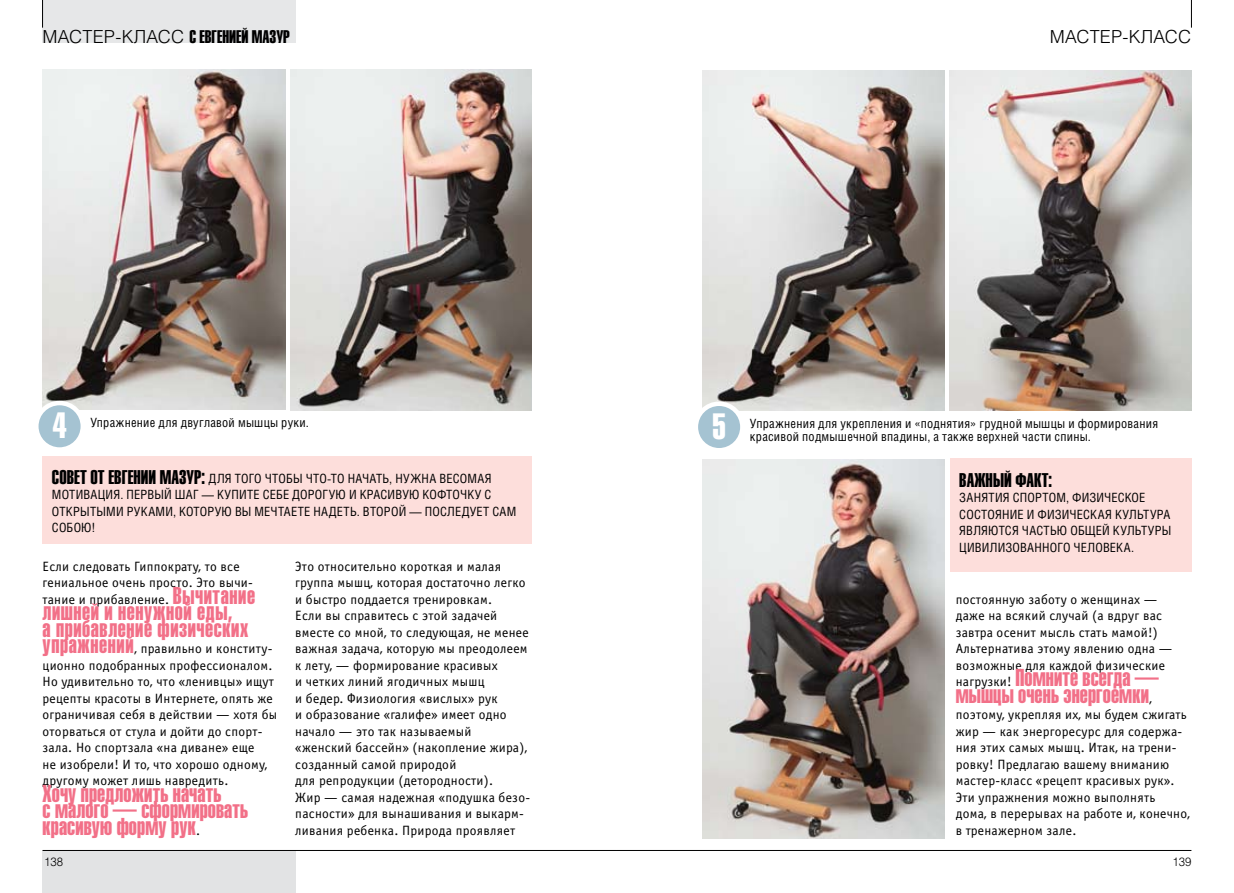
<style>
.page{position:relative;width:1234px;height:893px;background:#fff}
.page>*{position:absolute;margin:0;border:0;box-sizing:border-box;transform-origin:0 0}
.t1{font:36px "Helios Extra Compressed";color:#fff}
.t2{font:24px "Helios Extra Compressed";letter-spacing:.005em;color:#f27088}
.t3{font:24px "Helios Extra Compressed";letter-spacing:.025em;color:#f27088}
.t4{font:19.5px "Helios Extra Compressed";letter-spacing:.05em;color:#000}
.t5{font:18px "Helios Extra Compressed";color:#000}
.t6{font:300 18px "Helios";letter-spacing:.01em;color:#000}
.t7{font:13.5px/16.5px "Officina Sans Book ITC";letter-spacing:.02em;color:#000}
.t8{font:12.75px/16.5px "Helios Cond";letter-spacing:.02em;color:#000}
.t9{font:12.75px/16.5px "Helios Cond";letter-spacing:.085em;color:#000}
.t10{font:300 12px "Helios";color:#000;scale:.95 1}
.s1{font-family:"Helios";font-weight:300}
.s2{font-family:"Helios Extra Compressed";font-size:19.5px}
.s3{font-family:"Officina Sans Book ITC";font-size:13.5px;color:#000}
.s4{font-family:"Helios Extra Compressed";font-size:24px;color:#f27088}
</style>
<div class="page">
<img style="left:702px;top:459px;width:242px;height:379px">
<hr style="left:617px;top:850px;width:574px;height:1px;background:#000">
<svg style="left:1190px;top:0;width:1px;height:27px"></svg>
<div style="left:43px;top:850px;width:253px;height:43px;background:#e2e3e4"></div>
<div style="left:43px;top:0;width:253px;height:43px;background:#e6e7e8"></div>
<svg style="left:42px;top:0;width:1px;height:28px"></svg>
<hr style="left:43px;top:850px;width:574px;height:1px;background:#000">
<img style="left:43px;top:69px;width:242px;height:341px">
<img style="left:702px;top:70px;width:242px;height:340px">
<img style="left:290px;top:70px;width:241px;height:340px">
<img style="left:949px;top:71px;width:242px;height:340px">
<div style="left:36px;top:403px;width:47px;height:47px;background:#a5c3d2;border-radius:50%"></div>
<div style="left:34px;top:401px;width:51px;height:51px;border:4px solid #fff;border-radius:50%"></div>
<div style="left:695px;top:404px;width:47px;height:46px;background:#a5c3d2;border-radius:50%"></div>
<div style="left:693px;top:401px;width:51px;height:51px;border:4px solid #fff;border-radius:50%"></div>
<div style="left:43px;top:456px;width:488px;height:87px;background:#fddedb"></div>
<div style="left:949px;top:459px;width:242px;height:113px;background:#fddedb"></div>
<h3 class="t5" style="left:43px;top:26px;width:249px"><span class="s1">Мастер-класс</span> с Евгенией Мазур</h3>
<h3 class="t6" style="left:1049px;top:26px;width:143px">Мастер-класс</h3>
<h1 class="t1" style="left:53px;top:404px;width:15px">4</h1>
<h1 class="t1" style="left:712px;top:405px;width:15px">5</h1>
<p class="t8" style="left:90px;top:414px;width:220px">Упражнение для двуглавой мышцы руки.</p>
<p class="t8" style="left:749px;top:415px;width:409px">Упражнения для укрепления и «поднятия» грудной мышцы и формирования</p>
<p class="t8" style="left:749px;top:428px;width:342px">красивой подмышечной впадины, а также верхней части спины.</p>
<p class="t9" style="left:52px;top:470px;width:466px"><span class="s2">Совет от Евгении МАЗУР:</span> Для того чтобы что-то начать, нужна весомая мотивация. Первый шаг — куп ите себе дорогую и красивую кофточку с открытыми руками, которую вы мечтаете надеть. Второй — последует сам собою!</p>
<h3 class="t4" style="left:959px;top:469px;width:94px">Важный факт:</h3>
<p class="t8" style="left:959px;top:489px;width:213px">Занятия спортом, физическое состояние и физическая культура являются частью общей культуры цивилизованного человека.</p>
<p class="t7" style="left:955px;top:591px;width:218px">постоянную заботу о женщинах — даже на всякий случай (а вдруг вас завтра осенит мысль стать мамой!)<br>Альтернатива этому явлению одна — возможные для каждой физические</p>
<h2 class="t2" style="left:955px;top:664px;width:205px"><span class="s3">нагрузки!</span> Помните всегда —</h2>
<h2 class="t2" style="left:955px;top:680px;width:198px">мышцы очень энергоемки<span class="s3">,</span></h2>
<p class="t7" style="left:955px;top:706px;width:236px">поэтому, укрепляя их, мы будем сжигать жир — как энергоресурс для содержа&shy;ния этих самых мышц. Итак, на трени&shy;ровку! Предлагаю вашему вниманию мастер-класс «рецепт красивых рук».<br>Эти упражнения можно выполнять<br>дома, в перерывах на работе и, конечно, в тренажерном зале.</p>
<p class="t7" style="left:295px;top:558px;width:236px">Это относительно короткая и малая группа мышц, которая достаточно легко и быстро поддается тренировкам.<br>Если вы справитесь с этой задачей вместе со мной, то следующая, не менее важная задача, которую мы преодолеем к лету, — формирование красивых<br>и четких линий ягодичных мышц<br>и бедер. Физиология «вислых» рук<br>и образование «галифе» имеет одно начало — это так называемый «женский бассейн» (накопление жира), созданный самой природой<br>для репродукции (детородности).<br>Жир — самая надежная «подушка безо&shy;пасности» для вынашивания и выкарм&shy;ливания ребенка. Природа проявляет</p>
<p class="t7" style="left:43px;top:558px;width:214px">Если следовать Гиппократу, то все гениальное очень просто. Это вычи&shy;тание и прибавление. <span class="s4">Вычитание</span></p>
<h2 class="t3" style="left:43px;top:598px;width:191px">лишней и ненужной еды,</h2>
<h2 class="t3" style="left:43px;top:614px;width:207px">а прибавление физических</h2>
<p class="t7" style="left:43px;top:640px;width:236px"><span class="s4">упражнений</span>, правильно и конститу&shy;ционно подобранных профессионалом.<br>Но удивительно то, что «ленивцы» ищут рецепты красоты в Интернете, опять же ограничивая себя в действии — хотя бы оторваться от стула и дойти до спорт&shy;зала. Но спортзала «на диване» еще<br>не изобрели! И то, что хорошо одному, другому может лишь навредить.</p>
<h2 class="t2" style="left:43px;top:779px;width:180px">Хочу предложить начать</h2>
<h2 class="t2" style="left:43px;top:796px;width:207px">с малого — сформировать</h2>
<h2 class="t2" style="left:43px;top:812px;width:159px">красивую форму рук<span class="s3">.</span></h2>
<p class="t10" style="left:44px;top:854px;width:22px">138</p>
<p class="t10" style="left:1172px;top:854px;width:22px">139</p>
</div>
